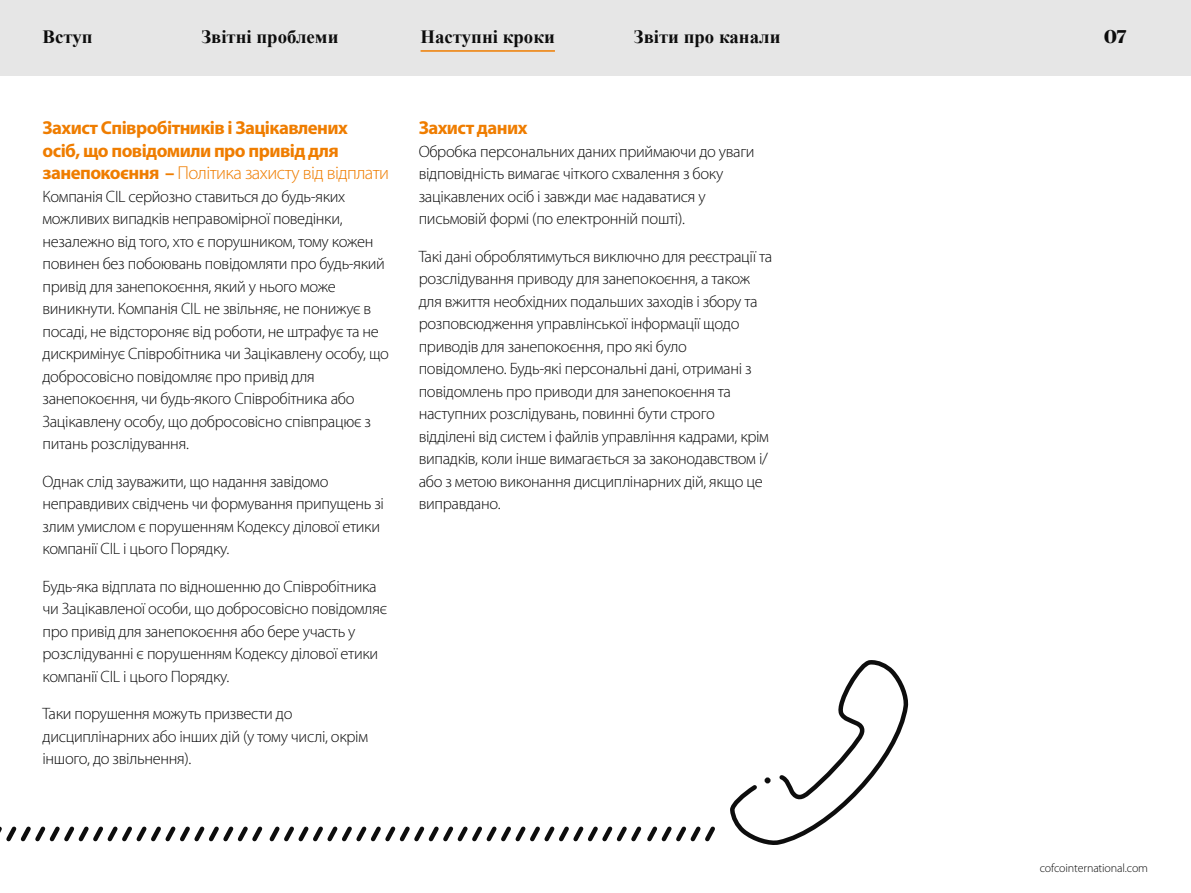
<style>
.page{position:relative;width:1191px;height:893px;background:#fff}
.page>*{position:absolute;margin:0;border:0;box-sizing:border-box;transform-origin:0 0}
.t1{font:700 18.75px/22.5px "Myriad Pro";letter-spacing:-.03em;color:#ef7d00}
.t2{font:700 18.75px "Times New Roman";color:#0d0d0d}
.t3{font:700 18.75px "Publico Banner Web";color:#0d0d0d}
.t4{font:300 16.5px/22.5px "Myriad Pro";letter-spacing:-.02em;color:#0d0d0d}
.t5{font:300 12px "Myriad Pro";letter-spacing:-.01em;color:#0d0d0d}
.s1{font-weight:300}
</style>
<div class="page">
<div style="left:0;top:0;width:1191px;height:75px;background:#e6e6e6"></div>
<svg style="left:0;top:826px;width:715px;height:16px"></svg>
<svg style="left:730px;top:662px;width:179px;height:183px"></svg>
<hr style="left:420px;top:50px;width:135px;height:2px;background:#ef7d00">
<p class="t2" style="left:43px;top:23px;width:51px">Вступ</p>
<p class="t2" style="left:201px;top:23px;width:139px">Звітні проблеми</p>
<p class="t2" style="left:420px;top:23px;width:136px">Наступні кроки</p>
<p class="t2" style="left:634px;top:23px;width:148px">Звіти про канали</p>
<p class="t1" style="left:43px;top:116px;width:348px">Захист Співробітників і Зацікавлених осіб, що повідомили про привід для занепокоєння – <span class="s1">Політика захисту від відплати</span></p>
<p class="t4" style="left:43px;top:185px;width:348px">Компанія CIL серйозно ставиться до будь-яких можливих випадків неправомірної поведінки, незалежно від того, хто є порушником, тому кожен повинен без побоювань повідомляти про будь-який привід для занепокоєння, який у нього може виникнути. Компанія CIL не звільняє, не понижує в посаді, не відстороняє від роботи, не штрафує та не дискримінує Співробітника чи Зацікавлену особу, що добросовісно повідомляє про привід для занепокоєння, чи будь-якого Співробітника або Зацікавлену особу, що добросовісно співпрацює з питань розслідування.</p>
<p class="t4" style="left:43px;top:470px;width:343px">Однак слід зауважити, що надання завідомо неправдивих свідчень чи формування припущень зі злим умислом є порушенням Кодексу ділової етики компанії CIL і цього Порядку.</p>
<p class="t4" style="left:43px;top:575px;width:346px">Будь-яка відплата по відношенню до Співробітника чи Зацікавленої особи, що добросовісно повідомляє про привід для занепокоєння або бере участь у розслідуванні є порушенням Кодексу ділової етики компанії CIL і цього Порядку.</p>
<p class="t4" style="left:43px;top:703px;width:327px">Таки порушення можуть призвести до дисциплінарних або інших дій (у тому числі, окрім іншого, до звільнення).</p>
<p class="t1" style="left:419px;top:116px;width:110px">Захист даних</p>
<p class="t4" style="left:419px;top:140px;width:337px">Обробка персональних даних приймаючи до уваги відповідність вимагає чіткого схвалення з боку зацікавлених осіб і завжди має надаватися у письмовій формі (по електронній пошті).</p>
<p class="t4" style="left:419px;top:245px;width:355px">Такі дані оброблятимуться виключно для реєстрації та розслідування приводу для занепокоєння, а також для вжиття необхідних подальших заходів і збору та розповсюдження управлінської інформації щодо приводів для занепокоєння, про які було повідомлено. Будь-які персональні дані, отримані з повідомлень про приводи для занепокоєння та наступних розслідувань, повинні бути строго відділені від систем і файлів управління кадрами, крім випадків, коли інше вимагається за законодавством і/ або з метою виконання дисциплінарних дій, якщо це виправдано.</p>
<p class="t3" style="left:1104px;top:23px;width:24px">07</p>
<p class="t5" style="left:1039px;top:861px;width:110px">cofcointernational.com</p>
</div>
